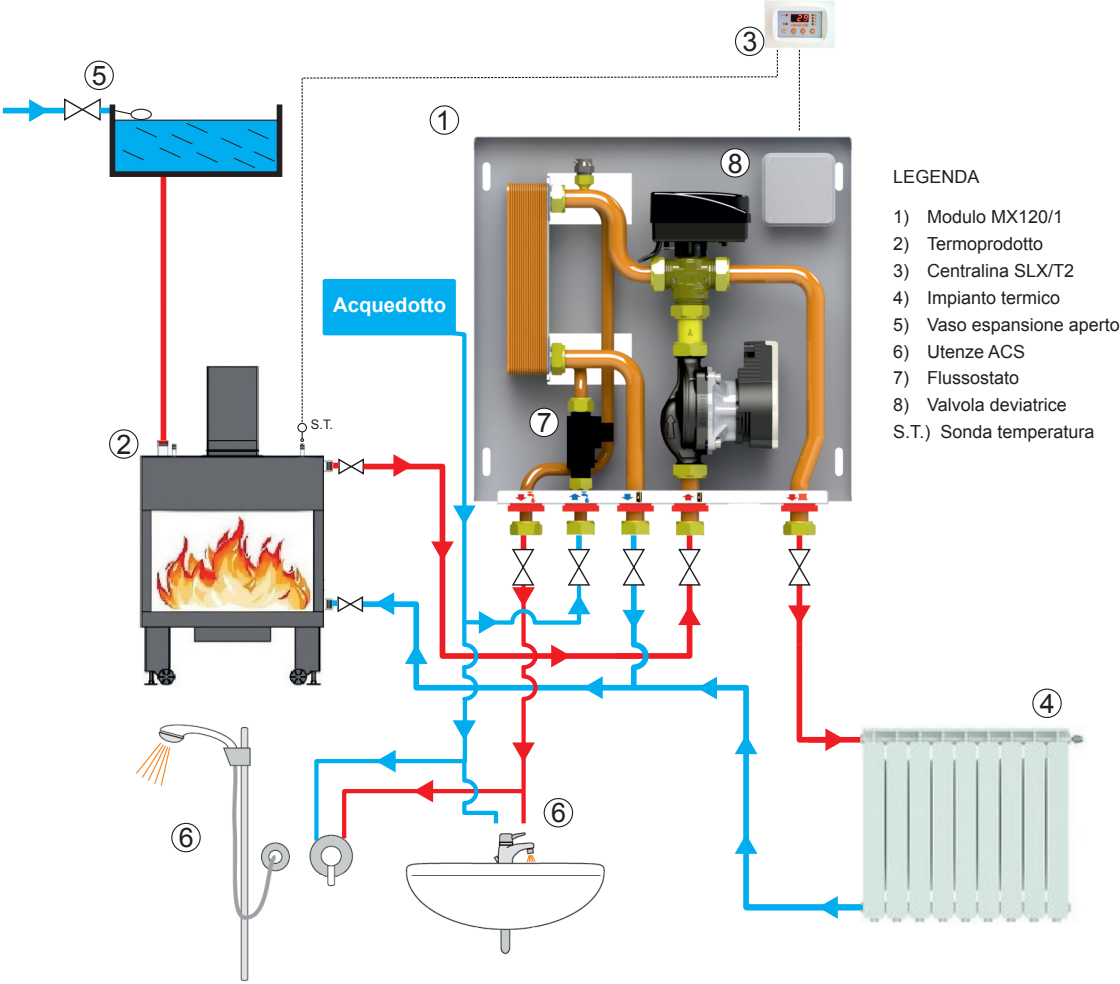
<style>
.page{position:relative;width:1120px;height:984px;background:#fff}
.page>*{position:absolute;margin:0;border:0;box-sizing:border-box;transform-origin:0 0}
.t1{font:27px "Arial";color:#231f20}
.t2{font:700 20.4px "Arial";color:#fff}
.t3{font:18px "Arial";color:#231f20}
.t4{font:13.2px "Arial";color:#231f20}
</style>
<div class="page">
<img style="left:718px;top:136px;width:133px;height:399px">
<div style="left:796px;top:535px;width:6px;height:14px;background:#ee1d23"></div>
<img style="left:860px;top:726px;width:226px;height:197px">
<svg style="left:718px;top:684px;width:147px;height:228px"></svg>
<svg style="left:63px;top:98px;width:39px;height:23px"></svg>
<img style="left:138px;top:365px;width:174px;height:322px">
<div style="left:161px;top:172px;width:5px;height:268px;background:#ee1d23"></div>
<div style="left:112px;top:119px;width:168px;height:56px;background:#00aeef;border:1px solid #231f20"></div>
<svg style="left:122px;top:123px;width:153px;height:45px"></svg>
<div style="left:99px;top:108px;width:13px;height:5px;background:#00aeef"></div>
<svg style="left:117px;top:110px;width:15px;height:5px"></svg>
<div style="left:130px;top:109px;width:22px;height:11px;border:1px solid #231f20;border-radius:50%"></div>
<div style="left:3px;top:108px;width:61px;height:5px;background:#00aeef"></div>
<svg style="left:28px;top:99px;width:21px;height:23px"></svg>
<svg style="left:733px;top:832px;width:25px;height:22px"></svg>
<svg style="left:816px;top:895px;width:23px;height:24px"></svg>
<svg style="left:793px;top:639px;width:53px;height:112px"></svg>
<svg style="left:733px;top:732px;width:25px;height:23px"></svg>
<div style="left:297px;top:422px;width:10px;height:10px;border:1px solid #231f20;border-radius:50%"></div>
<svg style="left:300px;top:431px;width:4px;height:11px"></svg>
<img style="left:763px;top:0;width:72px;height:50px">
<svg style="left:301px;top:49px;width:477px;height:375px"></svg>
<div style="left:109px;top:429px;width:29px;height:29px;border:1px solid #231f20;border-radius:50%"></div>
<div style="left:735px;top:27px;width:29px;height:29px;border:1px solid #231f20;border-radius:50%"></div>
<div style="left:1032px;top:688px;width:29px;height:29px;border:1px solid #231f20;border-radius:50%"></div>
<div style="left:84px;top:61px;width:30px;height:29px;border:1px solid #231f20;border-radius:50%"></div>
<svg style="left:788px;top:604px;width:23px;height:22px"></svg>
<div style="left:808px;top:736px;width:52px;height:6px;background:#ee1d23"></div>
<div style="left:796px;top:584px;width:6px;height:60px;background:#ee1d23"></div>
<div style="left:110px;top:102px;width:172px;height:75px;border:6px solid #231f20"></div>
<svg style="left:788px;top:547px;width:23px;height:39px"></svg>
<svg style="left:798px;top:50px;width:2px;height:81px"></svg>
<div style="left:322px;top:279px;width:134px;height:56px;background:#00aeef"></div>
<img style="left:158px;top:724px;width:132px;height:258px">
<img style="left:405px;top:844px;width:200px;height:110px">
<img style="left:309px;top:844px;width:45px;height:43px">
<svg style="left:136px;top:741px;width:35px;height:45px"></svg>
<svg style="left:526px;top:854px;width:9px;height:8px"></svg>
<svg style="left:312px;top:328px;width:406px;height:516px"></svg>
<div style="left:171px;top:822px;width:30px;height:30px;border:1px solid #231f20;border-radius:50%"></div>
<div style="left:543px;top:797px;width:30px;height:30px;border:1px solid #231f20;border-radius:50%"></div>
<div style="left:530px;top:408px;width:28px;height:28px;background:#fff;border-radius:50%"></div>
<div style="left:529px;top:407px;width:29px;height:30px;border:1px solid #231f20;border-radius:50%"></div>
<div style="left:721px;top:149px;width:28px;height:28px;background:#fff;border-radius:50%"></div>
<div style="left:720px;top:148px;width:29px;height:29px;border:1px solid #231f20;border-radius:50%"></div>
<h1 class="t1" style="left:92px;top:58px;width:17px">5</h1>
<h1 class="t1" style="left:117px;top:426px;width:17px">2</h1>
<h1 class="t1" style="left:436px;top:103px;width:17px">1</h1>
<p class="t2" style="left:333px;top:291px;width:114px">Acquedotto</p>
<p class="t4" style="left:311px;top:416px;width:23px">S.T.</p>
<h1 class="t1" style="left:537px;top:405px;width:17px">7</h1>
<h1 class="t1" style="left:179px;top:819px;width:17px">6</h1>
<h1 class="t1" style="left:551px;top:795px;width:17px">6</h1>
<h1 class="t1" style="left:742px;top:24px;width:17px">3</h1>
<h1 class="t1" style="left:728px;top:145px;width:17px">8</h1>
<p class="t3" style="left:893px;top:165px;width:88px">LEGENDA</p>
<p class="t3" style="left:893px;top:205px;width:171px">1) Modulo MX120/1</p>
<p class="t3" style="left:893px;top:259px;width:182px">3) Centralina SLX/T2</p>
<p class="t3" style="left:893px;top:232px;width:151px">2) Termoprodotto</p>
<p class="t3" style="left:893px;top:286px;width:168px">4) Impianto termico</p>
<p class="t3" style="left:893px;top:312px;width:228px">5) Vaso espansione aperto</p>
<p class="t3" style="left:893px;top:339px;width:133px">6) Utenze ACS</p>
<p class="t3" style="left:893px;top:366px;width:127px">7) Flussostato</p>
<p class="t3" style="left:893px;top:393px;width:175px">8) Valvola deviatrice</p>
<p class="t3" style="left:893px;top:420px;width:203px">S.T.) Sonda temperatura</p>
<h1 class="t1" style="left:1039px;top:685px;width:17px">4</h1>
</div>
